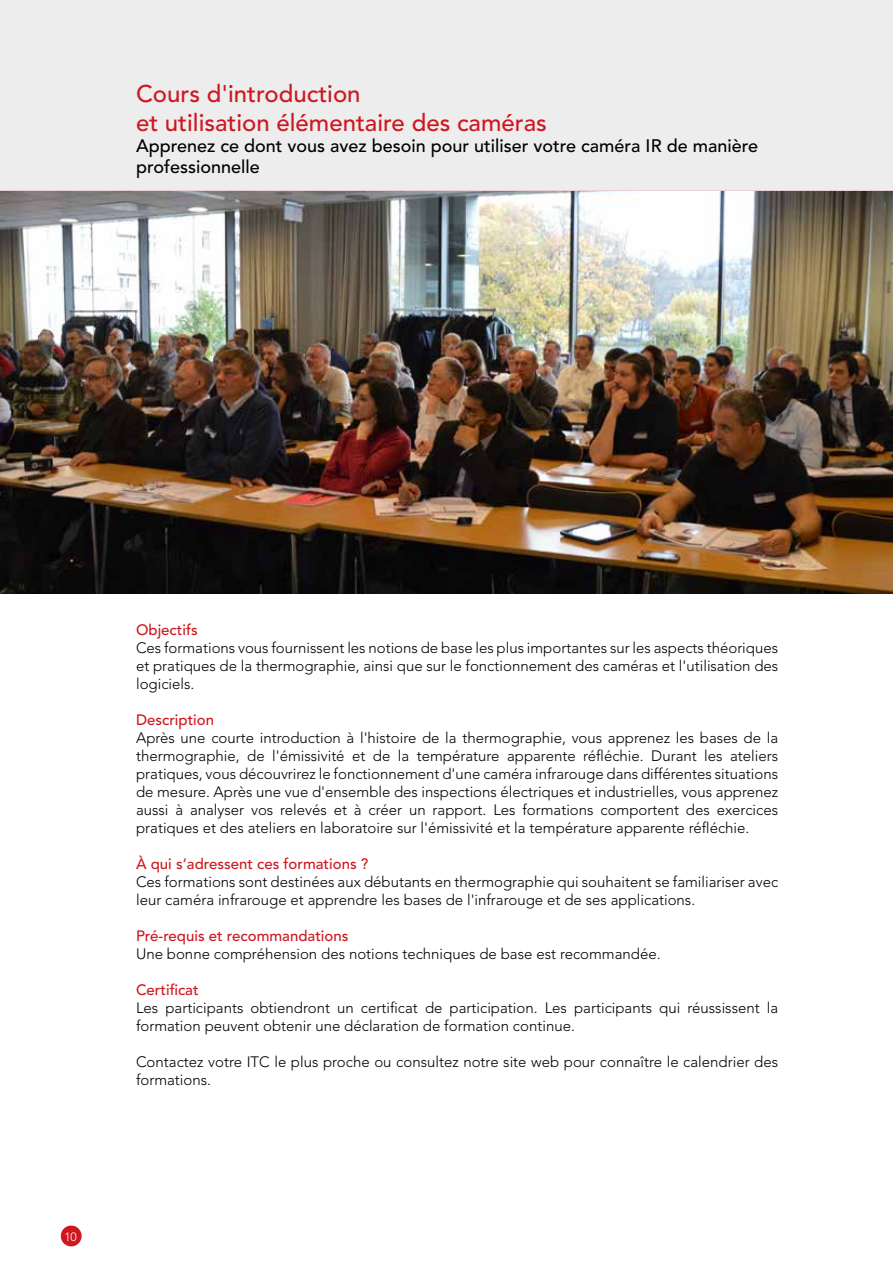
<style>
.page{position:relative;width:893px;height:1263px;background:#fff}
.page>*{position:absolute;margin:0;border:0;box-sizing:border-box;transform-origin:0 0}
.t1{font:500 24px/28.8px "Avenir LT Std";color:#ce171e}
.t2{font:500 18px/21.6px "Avenir LT Std";color:#000}
.t3{font:300 15px/18px "Avenir LT Std";color:#000}
.t4{font:500 15px "Avenir LT Std";color:#ce171e}
.t5{font:300 12px "Avenir LT Std";color:#fff}
</style>
<div class="page">
<div style="left:0;top:0;width:893px;height:191px;background:#ededee"></div>
<img style="left:0;top:191px;width:893px;height:403px">
<div style="left:61px;top:1225px;width:21px;height:21px;background:#ce171e;border-radius:50%"></div>
<h1 class="t1" style="left:136px;top:80px;width:412px">Cours d'introduction<br>et utilisation élémentaire des caméras</h1>
<p class="t2" style="left:136px;top:135px;width:623px">Apprenez ce dont vous avez besoin pour utiliser votre caméra IR de manière professionnelle</p>
<p class="t5" style="left:64px;top:1229px;width:14px">10</p>
<p class="t4" style="left:136px;top:621px;width:63px">Objectifs</p>
<p class="t3" style="left:136px;top:639px;width:644px;text-align:justify">Ces formations vous fournissent les notions de base les plus importantes sur les aspects théoriques et pratiques de la thermographie, ainsi que sur le fonctionnement des caméras et l'utilisation des logiciels.</p>
<p class="t4" style="left:136px;top:711px;width:80px">Description</p>
<p class="t3" style="left:136px;top:729px;width:644px;text-align:justify">Après une courte introduction à l'histoire de la thermographie, vous apprenez les bases de la thermographie, de l'émissivité et de la température apparente réfléchie. Durant les ateliers pratiques, vous découvrirez le fonctionnement d'une caméra infrarouge dans différentes situations de mesure. Après une vue d'ensemble des inspections électriques et industrielles, vous apprenez aussi à analyser vos relevés et à créer un rapport. Les formations comportent des exercices pratiques et des ateliers en laboratoire sur l'émissivité et la température apparente réfléchie.</p>
<p class="t4" style="left:136px;top:855px;width:234px">À qui s’adressent ces formations ?</p>
<p class="t3" style="left:136px;top:873px;width:644px">Ces formations sont destinées aux débutants en thermographie qui souhaitent se familiariser avec leur caméra infrarouge et apprendre les bases de l'infrarouge et de ses applications.</p>
<p class="t4" style="left:136px;top:927px;width:214px">Pré-requis et recommandations</p>
<p class="t3" style="left:136px;top:945px;width:526px">Une bonne compréhension des notions techniques de base est recommandée.</p>
<p class="t4" style="left:136px;top:981px;width:64px">Certificat</p>
<p class="t3" style="left:136px;top:999px;width:644px">Les participants obtiendront un certificat de participation. Les participants qui réussissent la formation peuvent obtenir une déclaration de formation continue.</p>
<p class="t3" style="left:136px;top:1053px;width:644px">Contactez votre ITC le plus proche ou consultez notre site web pour connaître le calendrier des formations.</p>
</div>
